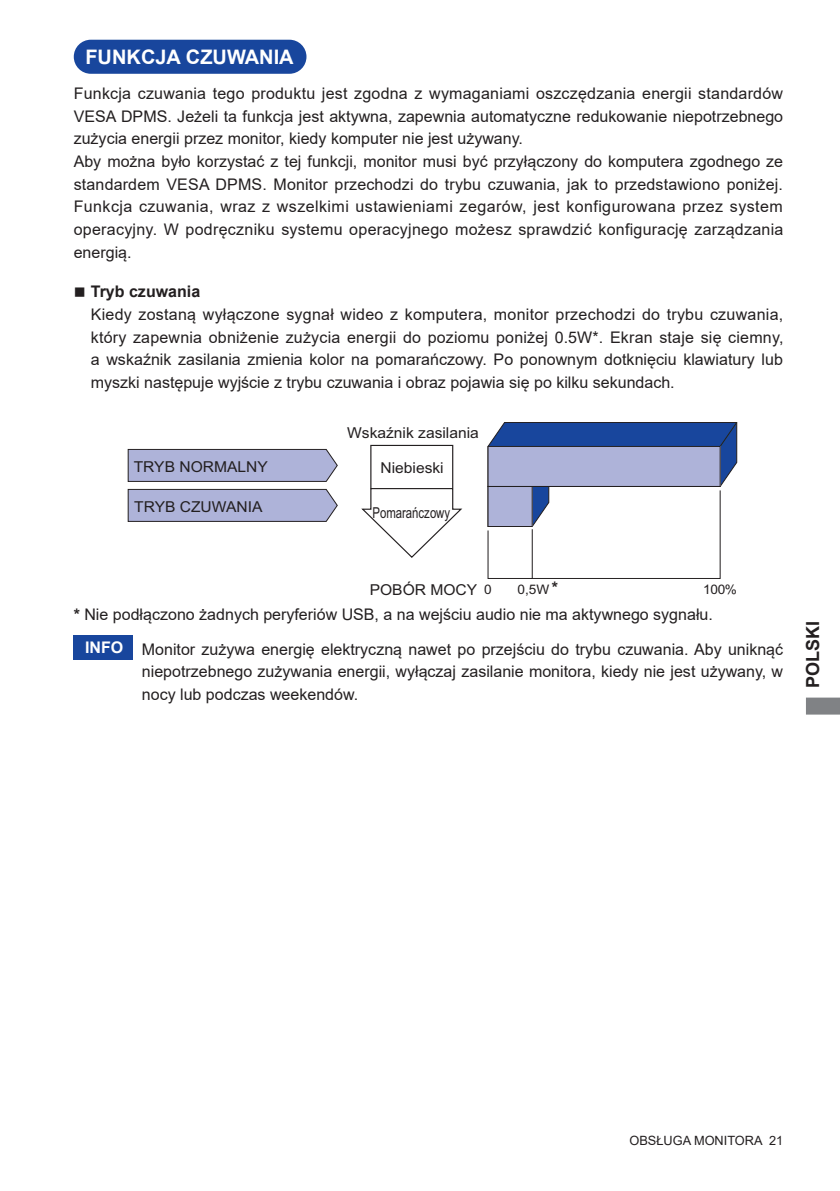
<style>
.page{position:relative;width:840px;height:1191px;background:#fff}
.page>*{position:absolute;margin:0;border:0;box-sizing:border-box;transform-origin:0 0}
.t1{font:700 20px "Arial";color:#fff}
.t2{font:700 18px "Arial";color:#231f20}
.t3{font:16px/22.6px "Arial";color:#231f20}
.t4{font:700 16px "Arial";color:#fff}
.t5{font:700 16px "Arial";color:#231f20}
.t6{font:15px "Arial";color:#231f20;scale:1.04 1}
.t7{font:15px "Arial";color:#231f20;scale:.76 1}
.t8{font:13.2px "Arial";color:#231f20;scale:1.04 1}
.t9{font:12.8px "Arial";color:#231f20}
.s1{font-weight:700}
.s2{font-size:13.2px}
</style>
<div class="page">
<svg style="left:806px;top:697px;width:33px;height:17px"></svg>
<div style="left:75px;top:41px;width:230px;height:32px;background:#18469d;border-radius:16px"></div>
<div style="left:74px;top:40px;width:232px;height:34px;border:2px solid #18469d;border-radius:16px"></div>
<div style="left:74px;top:634px;width:59px;height:25px;background:#18469d"></div>
<svg style="left:487px;top:422px;width:249px;height:157px"></svg>
<svg style="left:128px;top:448px;width:210px;height:34px;background:#a9adcf"></svg>
<svg style="left:128px;top:488px;width:210px;height:34px;background:#a9adcf"></svg>
<svg style="left:361px;top:444px;width:101px;height:114px"></svg>
<p class="t1" style="left:85px;top:43px;width:210px">FUNKCJA CZUWANIA</p>
<p class="t3" style="left:74px;top:82px;width:710px">Funkcja czuwania tego produktu jest zgodna z wymaganiami oszczędzania energii standardów VESA DPMS. Jeżeli ta funkcja jest aktywna, zapewnia automatyczne redukowanie niepotrzebnego zużycia energii przez monitor, kiedy komputer nie jest używany.<br>Aby można było korzystać z tej funkcji, monitor musi być przyłączony do komputera zgodnego ze standardem VESA DPMS. Monitor przechodzi do trybu czuwania, jak to przedstawiono poniżej.<br>Funkcja czuwania, wraz z wszelkimi ustawieniami zegarów, jest konfigurowana przez system operacyjny. W podręczniku systemu operacyjnego możesz sprawdzić konfigurację zarządzania energią.</p>
<p class="t3" style="left:91px;top:280px;width:693px;text-indent:-17px">■ <span class="s1">Tryb czuwania<br></span>Kiedy zostaną wyłączone sygnał wideo z komputera, monitor przechodzi do trybu czuwania, który zapewnia obniżenie zużycia energii do poziomu poniżej 0.5W*. Ekran staje się ciemny, a wskaźnik zasilania zmienia kolor na pomarańczowy. Po ponownym dotknięciu klawiatury lub myszki następuje wyjście z trybu czuwania i obraz pojawia się po kilku sekundach.</p>
<p class="t6" style="left:134px;top:457px;width:130px">TRYB NORMALNY</p>
<p class="t6" style="left:134px;top:496px;width:125px">TRYB CZUWANIA</p>
<p class="t6" style="left:347px;top:422px;width:128px">Wskaźnik zasilania</p>
<p class="t6" style="left:380px;top:458px;width:62px">Niebieski</p>
<p class="t7" style="left:372px;top:502px;width:104px">Pomarańczowy</p>
<p class="t5" style="left:551px;top:576px;width:8px">*</p>
<p class="t6" style="left:369px;top:580px;width:119px">POBÓR MOCY <span class="s2">0</span></p>
<p class="t8" style="left:517px;top:580px;width:32px">0,5W</p>
<p class="t8" style="left:702px;top:580px;width:34px">100%</p>
<p class="t3" style="left:74px;top:603px;width:640px"><span class="s1">*</span> Nie podłączono żadnych peryferiów USB, a na wejściu audio nie ma aktywnego sygnału.</p>
<p class="t4" style="left:85px;top:636px;width:40px">INFO</p>
<p class="t3" style="left:142px;top:638px;width:642px;text-align:justify">Monitor zużywa energię elektryczną nawet po przejściu do trybu czuwania. Aby uniknąć niepotrzebnego zużywania energii, wyłączaj zasilanie monitora, kiedy nie jest używany, w nocy lub podczas weekendów.</p>
<p class="t2" style="left:799px;top:688px;width:69px;rotate:-90deg">POLSKI</p>
<p class="t9" style="left:629px;top:1131px;width:155px">OBSŁUGA MONITORA 21</p>
</div>
